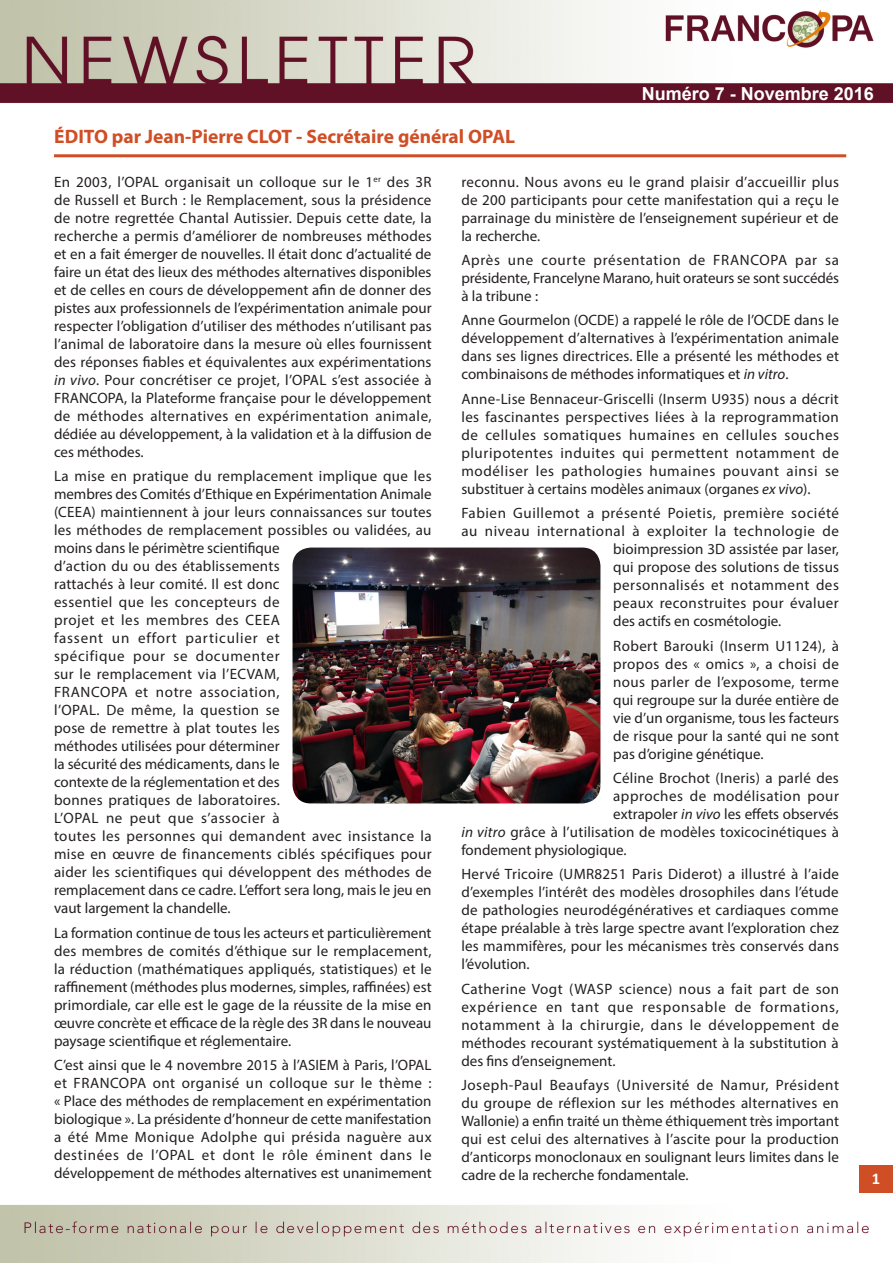
<style>
.page{position:relative;width:893px;height:1263px;background:#fff}
.page>*{position:absolute;margin:0;border:0;box-sizing:border-box;transform-origin:0 0}
.titre_partie{font:700 19.5px "Myriad Pro";color:#d04e25}
.t1{font:700 18px "Arial";color:#fff}
.t2{font:700 16.5px "Calibri";color:#fff}
.t3{font:15px/18px "Myriad Pro";letter-spacing:.015em;color:#231f20;text-align:justify}
.t4{font:15px "Myriad Pro";letter-spacing:.04em;color:#231f20}
.t5{font:15px "Myriad Pro";letter-spacing:.035em;color:#231f20}
.s1{font-style:italic}
</style>
<div class="page">
<img style="left:0;top:0;width:893px;height:1263px">
<div style="left:859px;top:1165px;width:34px;height:27px;background:#d04e25"></div>
<hr style="left:54px;top:154px;width:792px;height:3px;background:#d04e25">
<img style="left:292px;top:547px;width:308px;height:256px">
<p class="titre_partie" style="left:54px;top:124px;width:462px">ÉDITO par Jean-Pierre CLOT - Secrétaire général OPAL</p>
<p class="t1" style="left:642px;top:81px;width:234px">Numéro 7 - Novembre 2016</p>
<p class="t3" style="left:54px;top:172px;width:379px">En 2003, l’OPAL organisait un colloque sur le 1<sup>er</sup> des 3R de Russell et Burch : le Remplacement, sous la présidence de notre regrettée Chantal Autissier. Depuis cette date, la recherche a permis d’améliorer de nombreuses méthodes et en a fait émerger de nouvelles. Il était donc d’actualité de faire un état des lieux des méthodes alternatives disponibles et de celles en cours de développement afin de donner des pistes aux professionnels de l’expérimentation animale pour respecter l’obligation d’utiliser des méthodes n’utilisant pas l’animal de laboratoire dans la mesure où elles fournissent des réponses fiables et équivalentes aux expérimentations <span class="s1">in vivo</span>. Pour concrétiser ce projet, l’OPAL s’est associée à FRANCOPA, la Plateforme française pour le développement de méthodes alternatives en expérimentation animale, dédiée au développement, à la validation et à la diffusion de ces méthodes.</p>
<p class="t3" style="left:54px;top:467px;width:379px;text-align:left">La mise en pratique du remplacement implique que les membres des Comités d’Ethique en Expérimentation Animale (CEEA) maintiennent à jour leurs connaissances sur toutes les méthodes de remplacement possibles ou validées, au moins dans le périmètre scientifique<br>d’action du ou des établissements<br>rattachés à leur comité. Il est donc<br>essentiel que les concepteurs de<br>projet et les membres des CEEA<br>fassent un effort particulier et<br>spécifique pour se documenter<br>sur le remplacement via l’ECVAM,<br>FRANCOPA et notre association,<br>l’OPAL. De même, la question se<br>pose de remettre à plat toutes les<br>méthodes utilisées pour déterminer<br>la sécurité des médicaments, dans le<br>contexte de la réglementation et des<br>bonnes pratiques de laboratoires.<br>L’OPAL ne peut que s’associer à<br>toutes les personnes qui demandent avec insistance la mise en œuvre de financements ciblés spécifiques pour aider les scientifiques qui développent des méthodes de remplacement dans ce cadre. L’effort sera long, mais le jeu en vaut largement la chandelle.</p>
<p class="t3" style="left:54px;top:923px;width:379px">La formation continue de tous les acteurs et particulièrement des membres de comités d’éthique sur le remplacement, la réduction (mathématiques appliqués, statistiques) et le raffinement (méthodes plus modernes, simples, raffinées) est primordiale, car elle est le gage de la réussite de la mise en œuvre concrète et efficace de la règle des 3R dans le nouveau paysage scientifique et réglementaire.</p>
<p class="t3" style="left:54px;top:1056px;width:379px">C’est ainsi que le 4 novembre 2015 à l’ASIEM à Paris, l’OPAL et FRANCOPA ont organisé un colloque sur le thème : « Place des méthodes de remplacement en expérimentation biologique ». La présidente d’honneur de cette manifestation a été Mme Monique Adolphe qui présida naguère aux destinées de l’OPAL et dont le rôle éminent dans le développement de méthodes alternatives est unanimement</p>
<p class="t3" style="left:461px;top:172px;width:379px">reconnu. Nous avons eu le grand plaisir d’accueillir plus de 200 participants pour cette manifestation qui a reçu le parrainage du ministère de l’enseignement supérieur et de la recherche.</p>
<p class="t3" style="left:461px;top:251px;width:379px">Après une courte présentation de FRANCOPA par sa présidente, Francelyne Marano, huit orateurs se sont succédés à la tribune :</p>
<p class="t3" style="left:461px;top:311px;width:379px">Anne Gourmelon (OCDE) a rappelé le rôle de l’OCDE dans le développement d’alternatives à l’expérimentation animale dans ses lignes directrices. Elle a présenté les méthodes et combinaisons de méthodes informatiques et <span class="s1">in vitro</span>.</p>
<p class="t3" style="left:461px;top:390px;width:379px">Anne-Lise Bennaceur-Griscelli (Inserm U935) nous a décrit les fascinantes perspectives liées à la reprogrammation de cellules somatiques humaines en cellules souches pluripotentes induites qui permettent notamment de modéliser les pathologies humaines pouvant ainsi se substituer à certains modèles animaux (organes <span class="s1">ex vivo</span>).</p>
<p class="t4" style="left:461px;top:504px;width:379px">Fabien Guillemot a présenté Poietis, première société</p>
<p class="t4" style="left:461px;top:522px;width:379px">au niveau international à exploiter la technologie de</p>
<p class="t3" style="left:613px;top:540px;width:227px">bioimpression 3D assistée par laser,</p>
<p class="t3" style="left:613px;top:558px;width:227px">qui propose des solutions de tissus</p>
<p class="t5" style="left:613px;top:576px;width:227px">personnalisés et notamment des</p>
<p class="t3" style="left:613px;top:594px;width:227px">peaux reconstruites pour évaluer</p>
<p class="t3" style="left:613px;top:612px;width:170px">des actifs en cosmétologie.</p>
<p class="t3" style="left:613px;top:636px;width:227px">Robert Barouki (Inserm U1124), à propos des « omics », a choisi de nous parler de l’exposome, terme qui regroupe sur la durée entière de vie d’un organisme, tous les facteurs de risque pour la santé qui ne sont pas d’origine génétique.</p>
<p class="t3" style="left:613px;top:769px;width:227px">Céline Brochot (Ineris) a parlé des</p>
<p class="t5" style="left:613px;top:787px;width:227px">approches de modélisation pour</p>
<p class="t3" style="left:613px;top:805px;width:227px">extrapoler <span class="s1">in vivo</span> les effets observés</p>
<p class="t3" style="left:461px;top:823px;width:379px"><span class="s1">in vitro</span> grâce à l’utilisation de modèles toxicocinétiques à</p>
<p class="t3" style="left:461px;top:841px;width:167px">fondement physiologique.</p>
<p class="t3" style="left:461px;top:865px;width:379px">Hervé Tricoire (UMR8251 Paris Diderot) a illustré à l’aide d’exemples l’intérêt des modèles drosophiles dans l’étude de pathologies neurodégénératives et cardiaques comme étape préalable à très large spectre avant l’exploration chez les mammifères, pour les mécanismes très conservés dans l’évolution.</p>
<p class="t3" style="left:461px;top:979px;width:379px">Catherine Vogt (WASP science) nous a fait part de son expérience en tant que responsable de formations, notamment à la chirurgie, dans le développement de méthodes recourant systématiquement à la substitution à des fins d’enseignement.</p>
<p class="t3" style="left:461px;top:1076px;width:379px">Joseph-Paul Beaufays (Université de Namur, Président du groupe de réflexion sur les méthodes alternatives en Wallonie) a enfin traité un thème éthiquement très important qui est celui des alternatives à l’ascite pour la production d’anticorps monoclonaux en soulignant leurs limites dans le cadre de la recherche fondamentale.</p>
<p class="t2" style="left:872px;top:1167px;width:10px">1</p>
</div>
